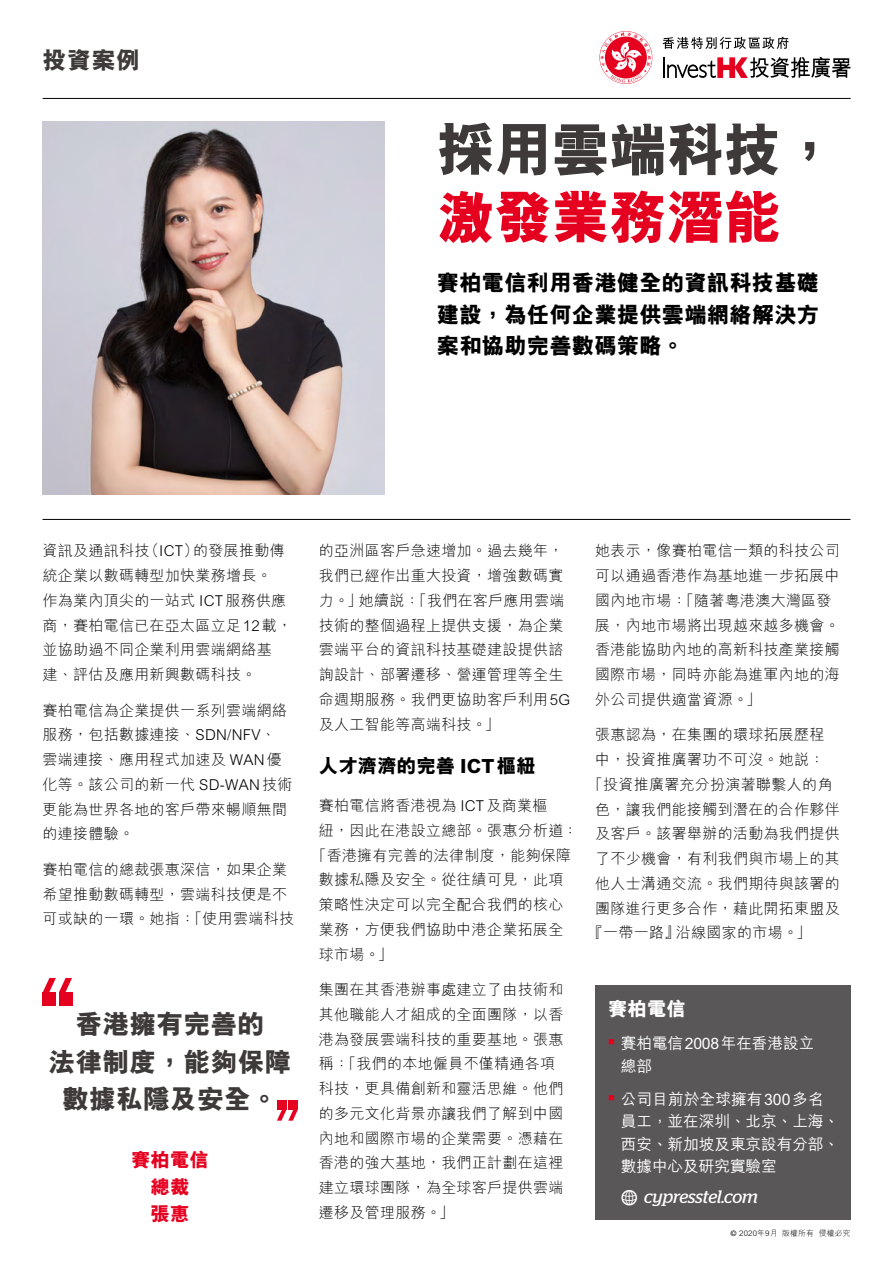
<style>
.page{position:relative;width:893px;height:1263px;background:#fff}
.page>*{position:absolute;margin:0;border:0;box-sizing:border-box;transform-origin:0 0}
.t1{font:800 58.5px "M Hei HK";letter-spacing:-.02em;color:#3e3a39}
.t2{font:800 58.5px "M Hei HK";letter-spacing:-.02em;color:#e60020}
.t3{font:800 27px/37.5px "M Hei HK";color:#3e3a39;text-align:center}
.t4{font:800 24px "M Hei HK";color:#3e3a39}
.t5{font:800 22.5px/31.5px "M Hei HK";color:#000;text-align:justify}
.t6{font:800 19.5px "M Hei HK";color:#000}
.t7{font:800 19.5px/26.7px "M Hei HK";color:#e60020;text-align:center}
.t8{font:800 19.5px "M Hei HK";color:#fff}
.t9{font:italic 18px "Stag";letter-spacing:-.005em;color:#fff}
.t10{font:500 15.75px/22.5px "M Hei HK";letter-spacing:-.01em;color:#fff}
.t11{font:300 15px/24.8px "M Hei HK";letter-spacing:.02em;color:#000}
.t12{font:300 7.8px "M Hei HK";letter-spacing:.02em;color:#000}
.s1{font-family:"Modern Pictograms";font-style:normal;font-size:24px}
.s2{font-family:"Frutiger"}
</style>
<div class="page">
<svg style="left:662px;top:37px;width:127px;height:12px"></svg>
<svg style="left:600px;top:32px;width:51px;height:51px"></svg>
<hr style="left:663px;top:57px;width:2px;height:21px;background:#000">
<svg style="left:667px;top:57px;width:183px;height:21px"></svg>
<hr style="left:43px;top:98px;width:808px;height:1px;background:#000">
<hr style="left:43px;top:519px;width:807px;height:1px;background:#000">
<div style="left:595px;top:985px;width:255px;height:235px;background:#595757"></div>
<img style="left:43px;top:121px;width:341px;height:374px">
<div style="left:288px;top:1100px;width:10px;height:10px;background:#e60020"></div>
<div style="left:277px;top:1100px;width:9px;height:10px;background:#e60020"></div>
<svg style="left:277px;top:1110px;width:21px;height:11px"></svg>
<div style="left:43px;top:993px;width:13px;height:13px;background:#e60020"></div>
<div style="left:59px;top:993px;width:13px;height:13px;background:#e60020"></div>
<svg style="left:43px;top:978px;width:29px;height:15px"></svg>
<h3 class="t4" style="left:43px;top:44px;width:99px">投資案例</h3>
<h1 class="t1" style="left:437px;top:111px;width:404px">採用雲端科技，</h1>
<h1 class="t2" style="left:437px;top:178px;width:347px">激發業務潛能</h1>
<h3 class="t5" style="left:437px;top:268px;width:384px">賽柏電信利用香港健全的資訊科技基礎建設，為任何企業提供雲端網絡解決方案和協助完善數碼策略。</h3>
<p class="t11" style="left:43px;top:538px;width:251px">資訊及通訊科技（ICT）的發展推動傳統企業以數碼轉型加快業務增長。<br>作為業內頂尖的一站式 ICT服務供應商，賽柏電信已在亞太區立足12載，並協助過不同企業利用雲端網絡基<br>建、評估及應用新興數碼科技。</p>
<p class="t11" style="left:43px;top:697px;width:251px">賽柏電信為企業提供一系列雲端網絡服務，包括數據連接、SDN/NFV、雲端連接、應用程式加速及 WAN優化等。該公司的新一代 SD-WAN技術更能為世界各地的客戶帶來暢順無間的連接體驗。</p>
<p class="t11" style="left:43px;top:856px;width:253px">賽柏電信的總裁張惠深信，如果企業希望推動數碼轉型，雲端科技便是不可或缺的一環。她指：「使用雲端科技</p>
<h2 class="t3" style="left:49px;top:1006px;width:245px">香港擁有完善的<br>法律制度，能夠保障數據私隱及安全。</h2>
<h3 class="t7" style="left:131px;top:1147px;width:79px">賽柏電信總裁<br>張惠</h3>
<p class="t11" style="left:319px;top:538px;width:253px">的亞洲區客戶急速增加。過去幾年，我們已經作出重大投資，增強數碼實力。」她續說：「我們在客戶應用雲端技術的整個過程上提供支援，為企業雲端平台的資訊科技基礎建設提供諮詢設計、部署遷移、營運管理等全生命週期服務。我們更協助客戶利用5G及人工智能等高端科技。」</p>
<h3 class="t6" style="left:319px;top:753px;width:218px">人才濟濟的完善 ICT樞紐</h3>
<p class="t11" style="left:319px;top:793px;width:230px">賽柏電信將香港視為 ICT及商業樞</p>
<p class="t11" style="left:319px;top:817px;width:260px">紐，因此在港設立總部。張惠分析道：</p>
<p class="t11" style="left:311px;top:842px;width:261px">「香港擁有完善的法律制度，能夠保障</p>
<p class="t11" style="left:319px;top:867px;width:246px">數據私隱及安全。從往績可見，此項</p>
<p class="t11" style="left:319px;top:892px;width:246px">策略性決定可以完全配合我們的核心</p>
<p class="t11" style="left:319px;top:916px;width:246px">業務，方便我們協助中港企業拓展全</p>
<p class="t11" style="left:319px;top:941px;width:75px">球市場。」</p>
<p class="t11" style="left:319px;top:976px;width:246px">集團在其香港辦事處建立了由技術和其他職能人才組成的全面團隊，以香港為發展雲端科技的重要基地。張惠稱：「我們的本地僱員不僅精通各項科技，更具備創新和靈活思維。他們的多元文化背景亦讓我們了解到中國內地和國際市場的企業需要。憑藉在香港的強大基地，我們正計劃在這裡建立環球團隊，為全球客戶提供雲端遷移及管理服務。」</p>
<p class="t11" style="left:595px;top:538px;width:246px">她表示，像賽柏電信一類的科技公司可以通過香港作為基地進一步拓展中國內地市場：「隨著粵港澳大灣區發展，內地市場將出現越來越多機會。香港能協助內地的高新科技產業接觸國際市場，同時亦能為進軍內地的海外公司提供適當資源。」</p>
<p class="t11" style="left:595px;top:722px;width:231px">張惠認為，在集團的環球拓展歷程</p>
<p class="t11" style="left:595px;top:747px;width:231px">中，投資推廣署功不可沒。她說：</p>
<p class="t11" style="left:588px;top:771px;width:246px">「投資推廣署充分扮演著聯繫人的角</p>
<p class="t11" style="left:595px;top:796px;width:246px">色，讓我們能接觸到潛在的合作夥伴</p>
<p class="t11" style="left:595px;top:821px;width:246px">及客戶。該署舉辦的活動為我們提供</p>
<p class="t11" style="left:595px;top:846px;width:246px">了不少機會，有利我們與市場上的其</p>
<p class="t11" style="left:595px;top:870px;width:246px">他人士溝通交流。我們期待與該署的</p>
<p class="t11" style="left:595px;top:895px;width:246px">團隊進行更多合作，藉此開拓東盟及</p>
<p class="t11" style="left:588px;top:920px;width:225px">『一帶一路』沿線國家的市場。」</p>
<h3 class="t8" style="left:608px;top:996px;width:79px">賽柏電信</h3>
<p class="t10" style="left:621px;top:1031px;width:195px;text-indent:-13px"><sup>■</sup> 賽柏電信2008年在香港設立總部</p>
<p class="t10" style="left:621px;top:1087px;width:220px;text-indent:-13px"><sup>■</sup> 公司目前於全球擁有300多名員工，並在深圳、北京、上海、西安、新加坡及東京設有分部、數據中心及研究實驗室</p>
<p class="t9" style="left:620px;top:1187px;width:139px"><span class="s1">w</span> cypresstel.com</p>
<p class="t12" style="left:731px;top:1227px;width:121px"><span class="s2">©</span> 2020年9月 版權所有 侵權必究</p>
</div>
